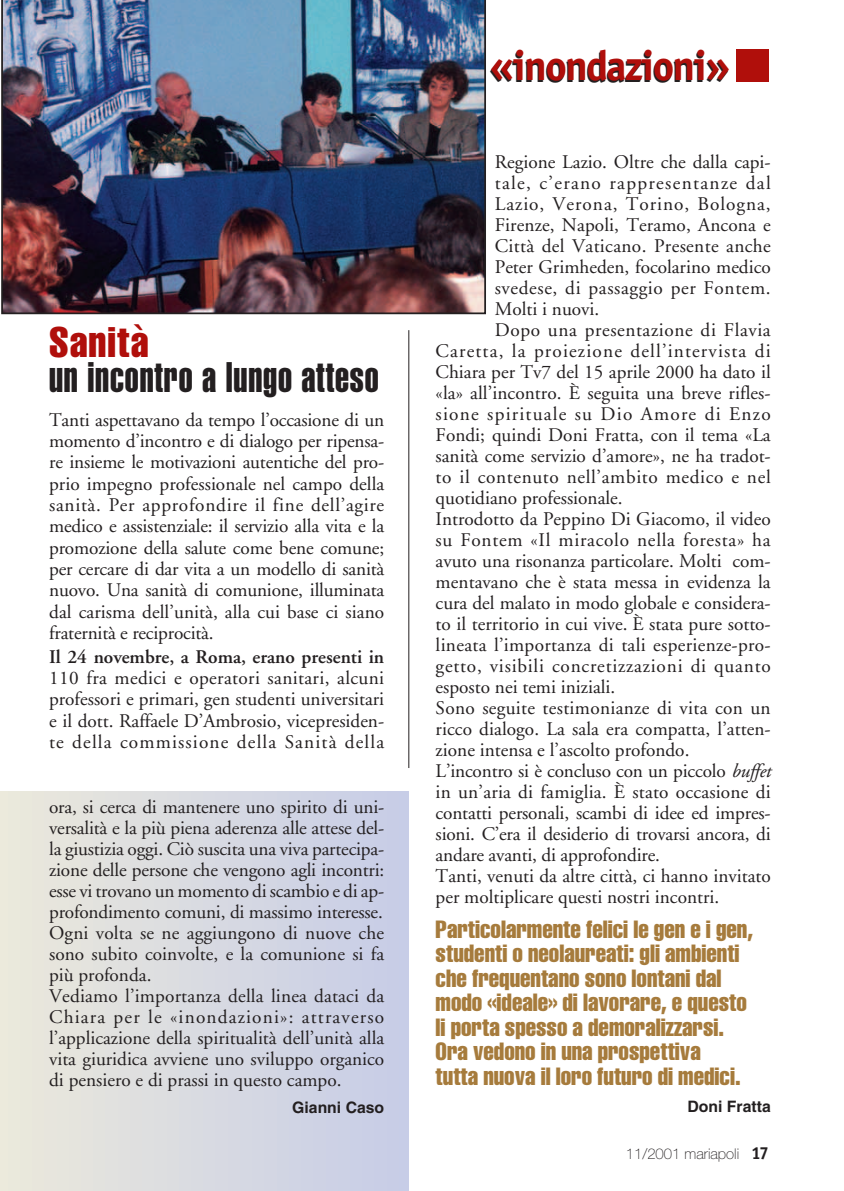
<style>
.page{position:relative;width:844px;height:1191px;background:#fff}
.page>*{position:absolute;margin:0;border:0;box-sizing:border-box;transform-origin:0 0}
.t1{font:42px "Helvetica Extra Compressed";letter-spacing:.02em;color:#231f20}
.t2{font:700 42px "Officina Sans";letter-spacing:-.04em;color:#b00f0b}
.t3{font:extra-condensed 42px "Helvetica";letter-spacing:.025em;color:#b00f0b}
.t4{font:extra-condensed 24.5px/24.5px "Helvetica";color:#a67b3c}
.t5{font:19.25px/21.3px "Adobe Garamond";color:#231f20;text-align:justify}
.t6{font:19.25px "Adobe Garamond";letter-spacing:.04em;color:#231f20}
.t7{font:19.25px "Adobe Garamond";letter-spacing:.035em;color:#231f20}
.t8{font:19.25px "Adobe Garamond";letter-spacing:.06em;color:#231f20}
.t9{font:600 19.25px "Adobe Garamond";color:#231f20}
.t10{font:19.25px "Adobe Garamond";letter-spacing:.065em;color:#231f20}
.t11{font:19.25px "Adobe Garamond";letter-spacing:.02em;color:#231f20}
.t12{font:19.25px "Adobe Garamond";letter-spacing:.07em;color:#231f20}
.t13{font:19.25px "Adobe Garamond";letter-spacing:.05em;color:#231f20}
.t14{font:19.25px "Adobe Garamond";letter-spacing:.03em;color:#231f20}
.t15{font:700 15.75px "Helvetica";color:#231f20}
.t16{font:100 14.88px "Helvetica Neue";color:#231f20}
.s1{font-style:italic}
.s2{font-family:"Officina Sans";font-weight:700;font-size:17.5px}
</style>
<div class="page">
<div style="left:0;top:791px;width:408px;height:400px;background:#c7cde7"></div>
<div style="left:0;top:791px;width:361px;height:400px;background:#cbd0e6"></div>
<div style="left:0;top:791px;width:313px;height:400px;background:#cfd3e4"></div>
<div style="left:0;top:791px;width:276px;height:400px;background:#d3d6e3"></div>
<div style="left:0;top:791px;width:227px;height:400px;background:#d7d9e2"></div>
<div style="left:0;top:791px;width:178px;height:400px;background:#dcdde0"></div>
<div style="left:0;top:791px;width:129px;height:400px;background:#e0e0df"></div>
<div style="left:0;top:791px;width:93px;height:400px;background:#e4e3de"></div>
<div style="left:0;top:791px;width:44px;height:400px;background:#e8e6dc"></div>
<div style="left:0;top:791px;width:7px;height:400px;background:#eceadc"></div>
<hr style="left:408px;top:330px;width:1px;height:438px;background:#231f20">
<img style="left:1px;top:0;width:485px;height:314px">
<div style="left:736px;top:50px;width:32px;height:32px;background:#b00f0b"></div>
<h1 class="t3" style="left:49px;top:327px;width:101px">Sanità</h1>
<h1 class="t1" style="left:49px;top:362px;width:331px">un incontro a lungo atteso</h1>
<p class="t5" style="left:49px;top:411px;width:336px">Tanti aspettavano da tempo l’occasione di un momento d’incontro e di dialogo per ripensa&shy;re insieme le motivazioni autentiche del pro&shy;prio impegno professionale nel campo della sanità. Per approfondire il fine dell’agire medico e assistenziale: il servizio alla vita e la promozione della salute come bene comune; per cercare di dar vita a un modello di sanità nuovo. Una sanità di comunione, illuminata dal carisma dell’unità, alla cui base ci siano fraternità e reciprocità.</p>
<p class="t9" style="left:49px;top:649px;width:336px">Il 24 novembre, a Roma, erano presenti in</p>
<p class="t5" style="left:49px;top:669px;width:336px">110 fra medici e operatori sanitari, alcuni professori e primari, gen studenti universitari e il dott. Raffaele D’Ambrosio, vicepresiden&shy;te della commissione della Sanità della</p>
<p class="t5" style="left:49px;top:798px;width:336px;text-align:left">ora, si cerca di mantenere uno spirito di uni&shy;versalità e la più piena aderenza alle attese del&shy;la giustizia oggi. Ciò suscita una viva partecipa&shy;zione delle persone che vengono agli incontri: esse vi trovano un momento di scambio e di ap&shy;profondimento comuni, di massimo interesse.<br>Ogni volta se ne aggiungono di nuove che sono subito coinvolte, e la comunione si fa più profonda.<br>Vediamo l’importanza della linea dataci da Chiara per le «inondazioni»: attraverso l’applicazione della spiritualità dell’unità alla vita giuridica avviene uno sviluppo organico di pensiero e di prassi in questo campo.</p>
<p class="t15" style="left:292px;top:1102px;width:93px">Gianni Caso</p>
<h1 class="t2" style="left:489px;top:50px;width:242px">«inondazioni»</h1>
<p class="t5" style="left:494px;top:153px;width:277px">Regione Lazio. Oltre che dalla capi-</p>
<p class="t12" style="left:494px;top:175px;width:277px">tale, c’erano rappresentanze dal</p>
<p class="t13" style="left:494px;top:196px;width:277px">Lazio, Verona, Torino, Bologna,</p>
<p class="t5" style="left:494px;top:216px;width:277px">Firenze, Napoli, Teramo, Ancona e</p>
<p class="t11" style="left:494px;top:238px;width:277px">Città del Vaticano. Presente anche</p>
<p class="t5" style="left:494px;top:258px;width:277px">Peter Grimheden, focolarino medico</p>
<p class="t7" style="left:494px;top:280px;width:277px">svedese, di passaggio per Fontem.</p>
<p class="t5" style="left:494px;top:300px;width:106px">Molti i nuovi.</p>
<p class="t14" style="left:494px;top:322px;width:277px">Dopo una presentazione di Flavia</p>
<p class="t8" style="left:435px;top:343px;width:336px">Caretta, la proiezione dell’intervista di</p>
<p class="t5" style="left:435px;top:363px;width:336px">Chiara per Tv7 del 15 aprile 2000 ha dato il</p>
<p class="t5" style="left:435px;top:384px;width:336px">«la» all’incontro. È seguita una breve rifles-</p>
<p class="t10" style="left:435px;top:406px;width:336px">sione spirituale su Dio Amore di Enzo</p>
<p class="t5" style="left:435px;top:426px;width:336px">Fondi; quindi Doni Fratta, con il tema «La</p>
<p class="t5" style="left:435px;top:447px;width:336px">sanità come servizio d’amore», ne ha tradot-</p>
<p class="t7" style="left:435px;top:469px;width:336px">to il contenuto nell’ambito medico e nel</p>
<p class="t5" style="left:435px;top:489px;width:188px">quotidiano professionale.</p>
<p class="t5" style="left:435px;top:510px;width:336px">Introdotto da Peppino Di Giacomo, il video</p>
<p class="t6" style="left:435px;top:532px;width:336px">su Fontem «Il miracolo nella foresta» ha</p>
<p class="t5" style="left:435px;top:552px;width:336px">avuto una risonanza particolare. Molti com-</p>
<p class="t5" style="left:435px;top:573px;width:336px">mentavano che è stata messa in evidenza la</p>
<p class="t5" style="left:435px;top:594px;width:336px">cura del malato in modo globale e considera-</p>
<p class="t5" style="left:435px;top:615px;width:336px">to il territorio in cui vive. È stata pure sotto-</p>
<p class="t5" style="left:435px;top:636px;width:336px">lineata l’importanza di tali esperienze-pro-</p>
<p class="t6" style="left:435px;top:658px;width:336px">getto, visibili concretizzazioni di quanto</p>
<p class="t5" style="left:435px;top:678px;width:181px">esposto nei temi iniziali.</p>
<p class="t5" style="left:435px;top:699px;width:336px">Sono seguite testimonianze di vita con un</p>
<p class="t5" style="left:435px;top:720px;width:336px">ricco dialogo. La sala era compatta, l’atten-</p>
<p class="t5" style="left:435px;top:741px;width:255px">zione intensa e l’ascolto profondo.</p>
<p class="t5" style="left:435px;top:762px;width:336px">L’incontro si è concluso con un piccolo <span class="s1">buffet</span></p>
<p class="t5" style="left:435px;top:783px;width:336px">in un’aria di famiglia. È stato occasione di</p>
<p class="t5" style="left:435px;top:804px;width:336px">contatti personali, scambi di idee ed impres-</p>
<p class="t5" style="left:435px;top:825px;width:336px">sioni. C’era il desiderio di trovarsi ancora, di</p>
<p class="t5" style="left:435px;top:846px;width:226px">andare avanti, di approfondire.</p>
<p class="t5" style="left:435px;top:867px;width:336px">Tanti, venuti da altre città, ci hanno invitato</p>
<p class="t5" style="left:435px;top:888px;width:285px">per moltiplicare questi nostri incontri.</p>
<p class="t4" style="left:435px;top:919px;width:319px">Particolarmente felici le gen e i gen, studenti o neolaureati: gli ambienti che frequentano sono lontani dal modo «ideale» di lavorare, e questo li porta spesso a demoralizzarsi.<br>Ora vedono in una prospettiva<br>tutta nuova il loro futuro di medici.</p>
<p class="t15" style="left:687px;top:1101px;width:85px">Doni Fratta</p>
<p class="t16" style="left:625px;top:1148px;width:145px">11/2001 mariapoli <span class="s2">17</span></p>
</div>
